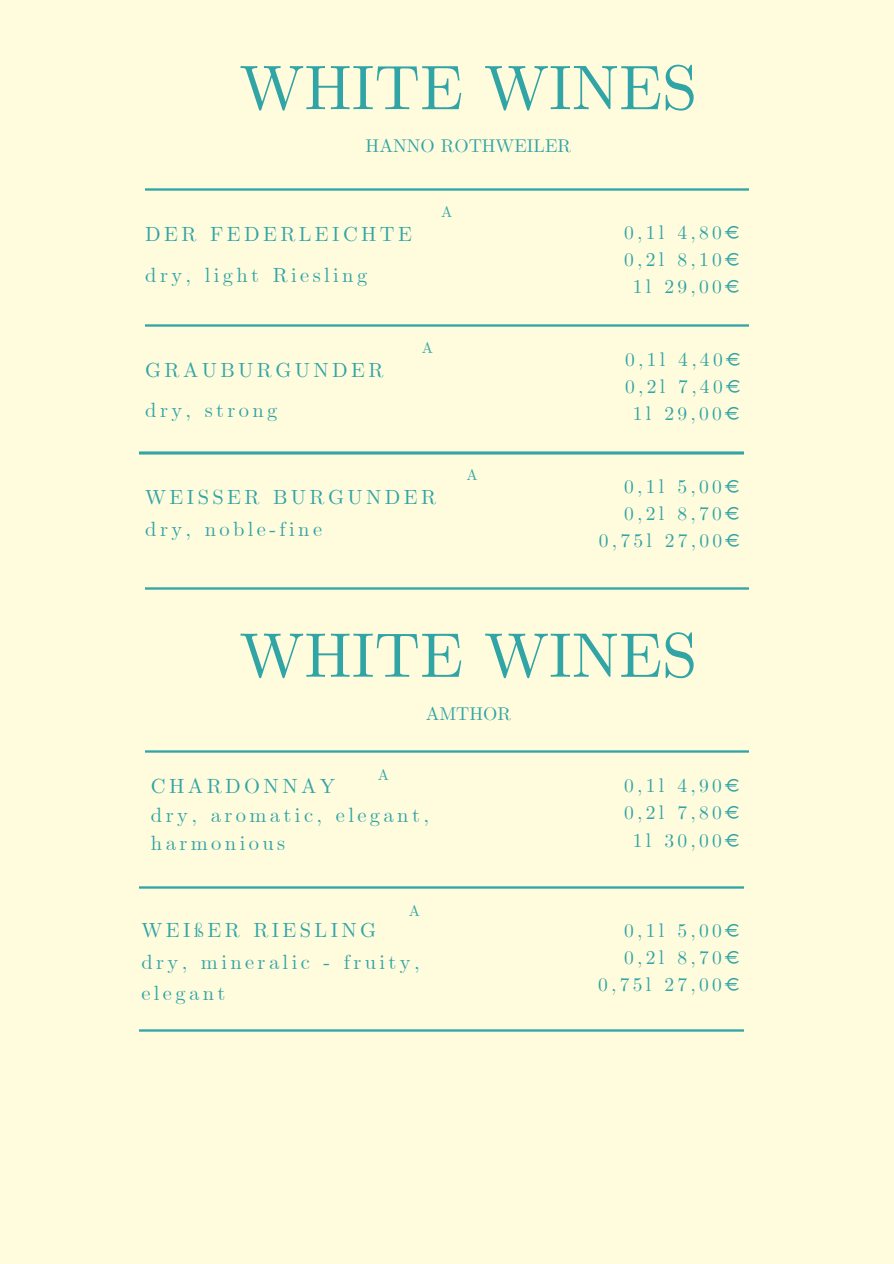
<style>
.page{position:relative;width:894px;height:1264px;background:#fff}
.page>*{position:absolute;margin:0;border:0;box-sizing:border-box;transform-origin:0 0}
.t1{font:63.15px "CMU Serif";color:#31a4a6}
.t2{font:20.55px/28.2px "CMU Serif";letter-spacing:.165em;color:#31a4a6}
.t3{font:20.4px/40.5px "CMU Serif";letter-spacing:.17em;color:#31a4a6}
.t4{font:19.5px/27px "CMU Serif";letter-spacing:.165em;color:#31a4a6;text-align:center}
.t5{font:18.3px "CMU Serif";color:#31a4a6}
.t6{font:15px "CMU Serif";color:#31a4a6}
</style>
<div class="page">
<div style="left:0;top:0;width:893px;height:1263px;background:#fffcdd"></div>
<img style="left:145px;top:188px;width:603px;height:3px">
<img style="left:145px;top:324px;width:603px;height:2px">
<img style="left:139px;top:452px;width:603px;height:2px">
<img style="left:145px;top:587px;width:603px;height:2px">
<img style="left:145px;top:750px;width:603px;height:2px">
<img style="left:139px;top:886px;width:603px;height:2px">
<img style="left:139px;top:1029px;width:603px;height:2px">
<p class="t1" style="left:239px;top:50px;width:459px">WHITE WINES</p>
<p class="t5" style="left:365px;top:135px;width:207px">HANNO ROTHWEILER</p>
<p class="t6" style="left:441px;top:203px;width:13px">A</p>
<p class="t3" style="left:145px;top:215px;width:268px">DER FEDERLEICHTE dry, light Riesling</p>
<p class="t4" style="left:624px;top:220px;width:116px">0,1l 4,80€<br>0,2l 8,10€<br>1l 29,00€</p>
<h2 class="t6" style="left:422px;top:339px;width:13px">A</h2>
<p class="t3" style="left:145px;top:351px;width:239px">GRAUBURGUNDER dry, strong</p>
<h2 class="t4" style="left:625px;top:347px;width:116px">0,1l 4,40€<br>0,2l 7,40€<br>1l 29,00€</h2>
<p class="t6" style="left:466px;top:465px;width:13px">A</p>
<p class="t3" style="left:145px;top:481px;width:292px;line-height:32.7px">WEISSER BURGUNDER dry, noble-fine</p>
<h2 class="t4" style="left:598px;top:474px;width:142px;text-align:right">0,1l 5,00€<br>0,2l 8,70€<br>0,75l 27,00€</h2>
<p class="t1" style="left:239px;top:617px;width:459px">WHITE WINES</p>
<p class="t5" style="left:425px;top:702px;width:87px">AMTHOR</p>
<p class="t6" style="left:377px;top:765px;width:13px">A</p>
<p class="t2" style="left:151px;top:773px;width:279px">CHARDONNAY<br>dry, aromatic, elegant, harmonious</p>
<h2 class="t4" style="left:624px;top:773px;width:116px">0,1l 4,90€<br>0,2l 7,80€<br>1l 30,00€</h2>
<p class="t6" style="left:408px;top:902px;width:13px">A</p>
<p class="t3" style="left:141px;top:914px;width:280px;line-height:32.7px">WEIßER RIESLING dry, mineralic - fruity,</p>
<p class="t3" style="left:141px;top:973px;width:85px">elegant</p>
<h1 class="t4" style="left:598px;top:918px;width:142px;text-align:right">0,1l 5,00€<br>0,2l 8,70€<br>0,75l 27,00€</h1>
</div>
